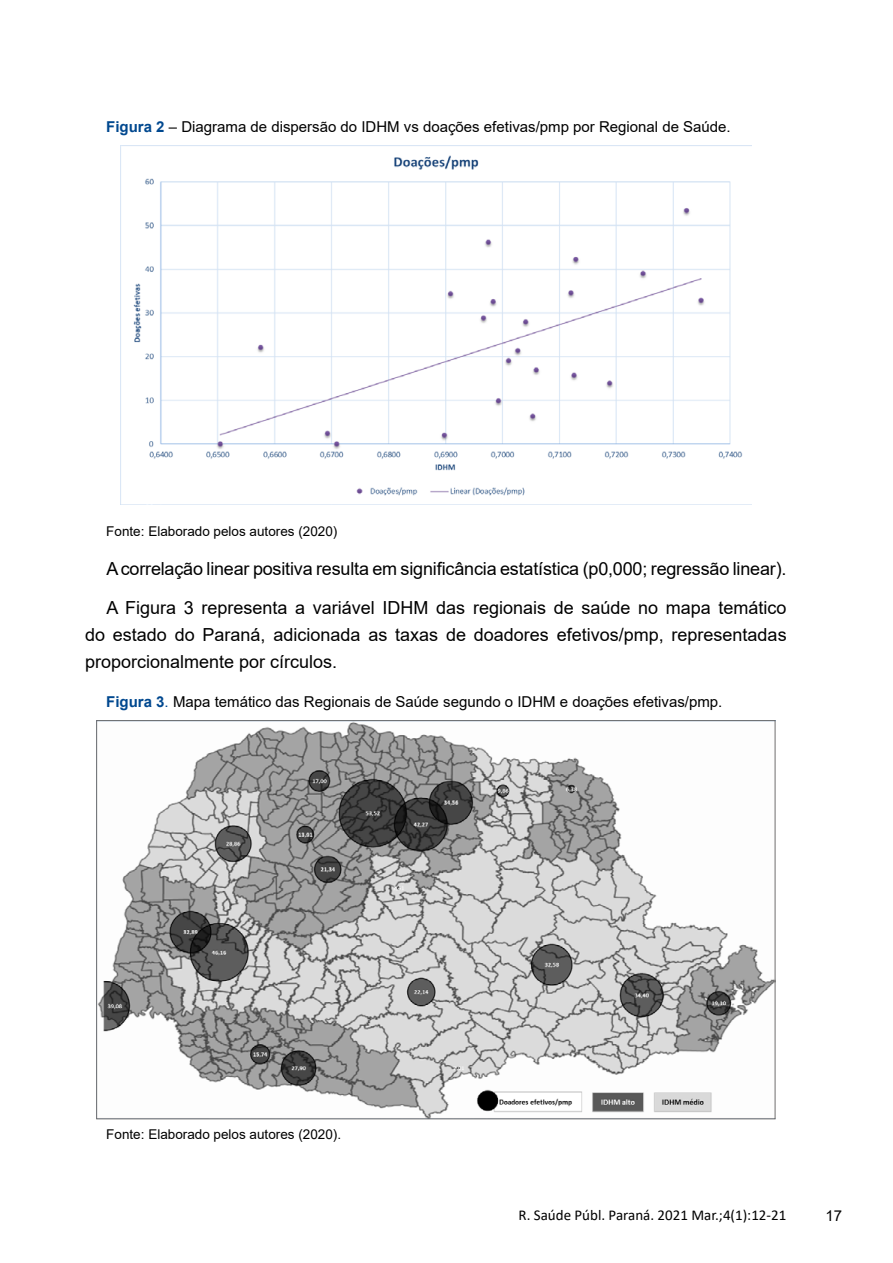
<style>
.page{position:relative;width:893px;height:1263px;background:#fff}
.page>*{position:absolute;margin:0;border:0;box-sizing:border-box;transform-origin:0 0}
.t1{font:18px/39px "Arial";color:#000}
.t2{font:15px "Arial";color:#000}
.t3{font:15px "Calibri";color:#000}
.t4{font:13.5px "Arial";color:#000}
.s1{font-weight:700;color:#00488f}
.s2{color:#00488f}
</style>
<div class="page">
<img style="left:120px;top:146px;width:623px;height:358px">
<img style="left:98px;top:722px;width:675px;height:395px">
<p class="t2" style="left:106px;top:117px;width:626px"><span class="s1">Figura 2</span> – Diagrama de dispersão do IDHM vs doações efetivas/pmp por Regional de Saúde.</p>
<p class="t4" style="left:106px;top:522px;width:233px">Fonte: Elaborado pelos autores (2020)</p>
<p class="t1" style="left:106px;top:549px;width:682px">A correlação linear positiva resulta em significância estatística (p0,000; regressão linear).<br>A Figura 3 representa a variável IDHM das regionais de saúde no mapa temático</p>
<p class="t1" style="left:85px;top:621px;width:703px;line-height:27px">do estado do Paraná, adicionada as taxas de doadores efetivos/pmp, representadas proporcionalmente por círculos.</p>
<p class="t2" style="left:106px;top:691px;width:618px"><span class="s1">Figura 3</span><span class="s2">.</span> Mapa temático das Regionais de Saúde segundo o IDHM e doações efetivas/pmp.</p>
<p class="t4" style="left:106px;top:1124px;width:236px">Fonte: Elaborado pelos autores (2020).</p>
<p class="t3" style="left:518px;top:1204px;width:269px">R. Saúde Públ. Paraná. 2021 Mar.;4(1):12-21</p>
<p class="t2" style="left:825px;top:1205px;width:18px">17</p>
</div>
